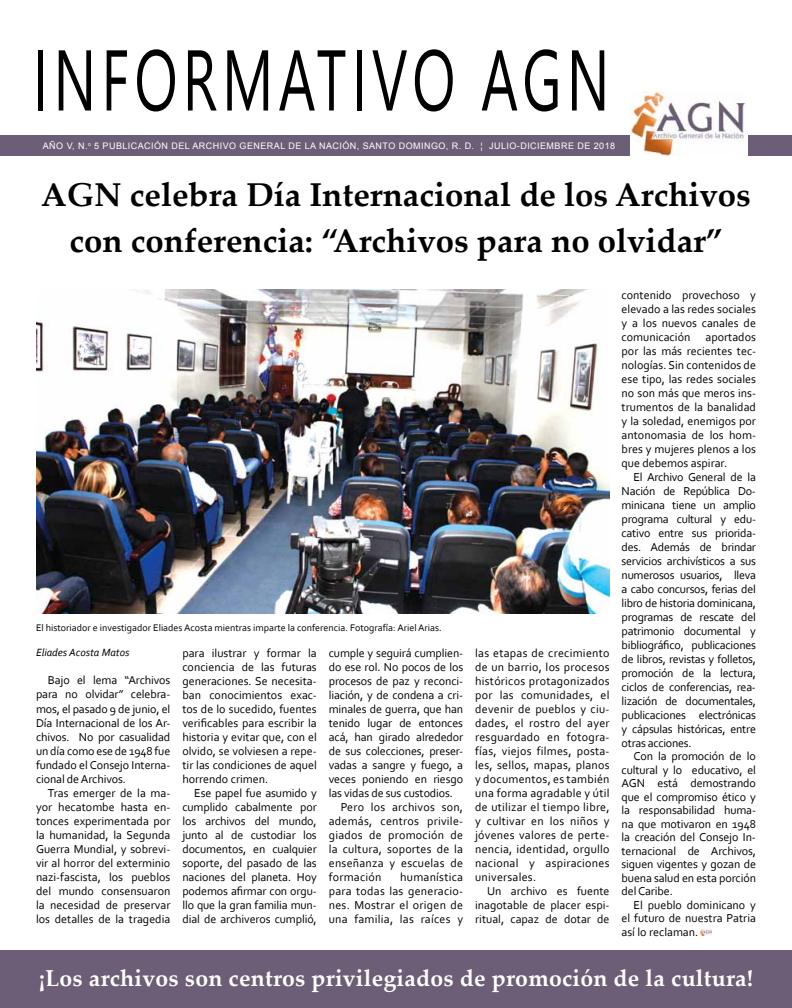
<style>
.page{position:relative;width:792px;height:1008px;background:#fff}
.page>*{position:absolute;margin:0;border:0;box-sizing:border-box;transform-origin:0 0}
.t1{font:85.9px "Segoe UI";letter-spacing:.09em;color:#000;scale:.67 1}
.t2{font:700 33px/46px "Palatino Linotype";color:#000;text-align:center}
.t3{font:700 23px "Palatino Linotype";letter-spacing:.01em;color:#fff}
.t4{font:12px/14px "Corbel";color:#000;text-align:justify}
.t5{font:12px "Corbel";letter-spacing:.02em;color:#000}
.t6{font:italic 11px "Corbel";color:#000}
.t7{font:10px "Corbel";color:#000}
.t8{font:9px "Arial";letter-spacing:.05em;color:#fff}
</style>
<div class="page">
<div style="left:0;top:135px;width:792px;height:20px;background:#6c5e76"></div>
<div style="left:0;top:950px;width:792px;height:58px;background:#6c5e76"></div>
<img style="left:630px;top:91px;width:117px;height:65px">
<img style="left:36px;top:289px;width:574px;height:324px">
<svg style="left:701px;top:929px;width:11px;height:7px"></svg>
<h1 class="t1" style="left:33px;top:11px;width:862px">INFORMATIVO AGN</h1>
<p class="t8" style="left:43px;top:139px;width:574px">AÑO V, N.<sup>o</sup> 5 PUBLICACIÓN DEL ARCHIVO GENERAL DE LA NACIÓN, SANTO DOMINGO, R. D. ¦ JULIO-DICIEMBRE DE 2018</p>
<h2 class="t2" style="left:41px;top:170px;width:711px">AGN celebra Día Internacional de los Archivos con conferencia: “Archivos para no olvidar”</h2>
<p class="t7" style="left:36px;top:621px;width:407px">El historiador e investigador Eliades Acosta mientras imparte la conferencia. Fotografía: Ariel Arias.</p>
<p class="t6" style="left:36px;top:646px;width:95px">Eliades Acosta Matos</p>
<p class="t4" style="left:36px;top:673px;width:136px;text-indent:12px">Bajo el lema “Archivos para no olvidar” celebra&shy;mos, el pasado 9 de junio, el Día Internacional de los Ar&shy;chivos. No por casualidad un día como ese de 1948 fue fundado el Consejo Interna&shy;cional de Archivos.</p>
<p class="t4" style="left:36px;top:785px;width:136px;text-indent:12px">Tras emerger de la ma&shy;yor hecatombe hasta en&shy;tonces experimentada por la humanidad, la Segunda Guerra Mundial, y sobrevi&shy;vir al horror del exterminio nazi-fascista, los pueblos del mundo consensuaron la necesidad de preservar los detalles de la tragedia</p>
<p class="t4" style="left:182px;top:645px;width:136px">para ilustrar y formar la conciencia de las futuras generaciones. Se necesita&shy;ban conocimientos exac&shy;tos de lo sucedido, fuentes verificables para escribir la historia y evitar que, con el olvido, se volviesen a repe&shy;tir las condiciones de aquel horrendo crimen.</p>
<p class="t4" style="left:182px;top:785px;width:136px;text-indent:12px">Ese papel fue asumido y cumplido cabalmente por los archivos del mundo, junto al de custodiar los documentos, en cualquier soporte, del pasado de las naciones del planeta. Hoy podemos afirmar con orgu&shy;llo que la gran familia mun&shy;dial de archiveros cumplió,</p>
<p class="t4" style="left:329px;top:645px;width:136px">cumple y seguirá cumplien-</p>
<p class="t4" style="left:329px;top:659px;width:136px">do ese rol. No pocos de los</p>
<p class="t4" style="left:329px;top:673px;width:136px">procesos de paz y reconci-</p>
<p class="t4" style="left:329px;top:687px;width:136px">liación, y de condena a cri-</p>
<p class="t4" style="left:329px;top:701px;width:136px">minales de guerra, que han</p>
<p class="t4" style="left:329px;top:715px;width:136px">tenido lugar de entonces</p>
<p class="t4" style="left:329px;top:729px;width:136px">acá, han girado alrededor</p>
<p class="t4" style="left:329px;top:743px;width:136px">de sus colecciones, preser-</p>
<p class="t4" style="left:329px;top:757px;width:136px">vadas a sangre y fuego, a</p>
<p class="t4" style="left:329px;top:771px;width:136px">veces poniendo en riesgo</p>
<p class="t4" style="left:329px;top:785px;width:126px">las vidas de sus custodios.</p>
<p class="t5" style="left:341px;top:799px;width:124px">Pero los archivos son,</p>
<p class="t5" style="left:329px;top:813px;width:136px">además, centros privile-</p>
<p class="t5" style="left:329px;top:827px;width:136px">giados de promoción de</p>
<p class="t5" style="left:329px;top:841px;width:136px">la cultura, soportes de la</p>
<p class="t5" style="left:329px;top:855px;width:136px">enseñanza y escuelas de</p>
<p class="t5" style="left:329px;top:869px;width:54px">formación</p>
<p class="t4" style="left:329px;top:869px;width:136px;text-indent:72px">humanística para todas las generacio&shy;nes. Mostrar el origen de una familia, las raíces y</p>
<p class="t4" style="left:475px;top:645px;width:136px">las etapas de crecimiento de un barrio, los procesos históricos protagonizados por las comunidades, el devenir de pueblos y ciu&shy;dades, el rostro del ayer resguardado en fotogra&shy;fías, viejos filmes, posta&shy;les, sellos, mapas, planos y documentos, es también una forma agradable y útil de utilizar el tiempo libre, y cultivar en los niños y jóvenes valores de perte&shy;nencia, identidad, orgullo nacional y aspiraciones universales.</p>
<p class="t4" style="left:475px;top:883px;width:136px;text-indent:12px">Un archivo es fuente inagotable de placer espi&shy;ritual, capaz de dotar de</p>
<p class="t4" style="left:622px;top:287px;width:136px">contenido provechoso y elevado a las redes sociales y a los nuevos canales de comunicación</p>
<p class="t4" style="left:622px;top:329px;width:136px;text-indent:84px">aportados por las más recientes tec&shy;nologías. Sin contenidos de ese tipo, las redes sociales no son más que meros ins&shy;trumentos de la banalidad y la soledad, enemigos por antonomasia de los hom&shy;bres y mujeres plenos a los que debemos aspirar.</p>
<p class="t4" style="left:622px;top:469px;width:136px;text-indent:12px">El Archivo General de la Nación de República Do&shy;minicana tiene un amplio programa cultural y edu&shy;cativo entre sus priorida&shy;des. Además de brindar servicios archivísticos a sus numerosos usuarios, lleva a cabo concursos, ferias del libro de historia dominicana, programas de rescate del patrimonio documental y bibliográfico, publicaciones de libros, revistas y folletos, promoción de la lectura, ciclos de conferencias, rea&shy;lización de documentales, publicaciones electrónicas y cápsulas históricas, entre otras acciones.</p>
<p class="t4" style="left:622px;top:749px;width:136px;line-height:13.5px;text-indent:12px">Con la promoción de lo cultural y lo educativo, el AGN está demostrando que el compromiso ético y la responsabilidad huma&shy;na que motivaron en 1948 la creación del Consejo In&shy;ternacional de Archivos, siguen vigentes y gozan de buena salud en esta porción del Caribe.</p>
<p class="t4" style="left:622px;top:898px;width:136px;line-height:13.5px;text-indent:12px">El pueblo dominicano y el futuro de nuestra Patria así lo reclaman.</p>
<h3 class="t3" style="left:39px;top:962px;width:716px">¡Los archivos son centros privilegiados de promoción de la cultura!</h3>
</div>
